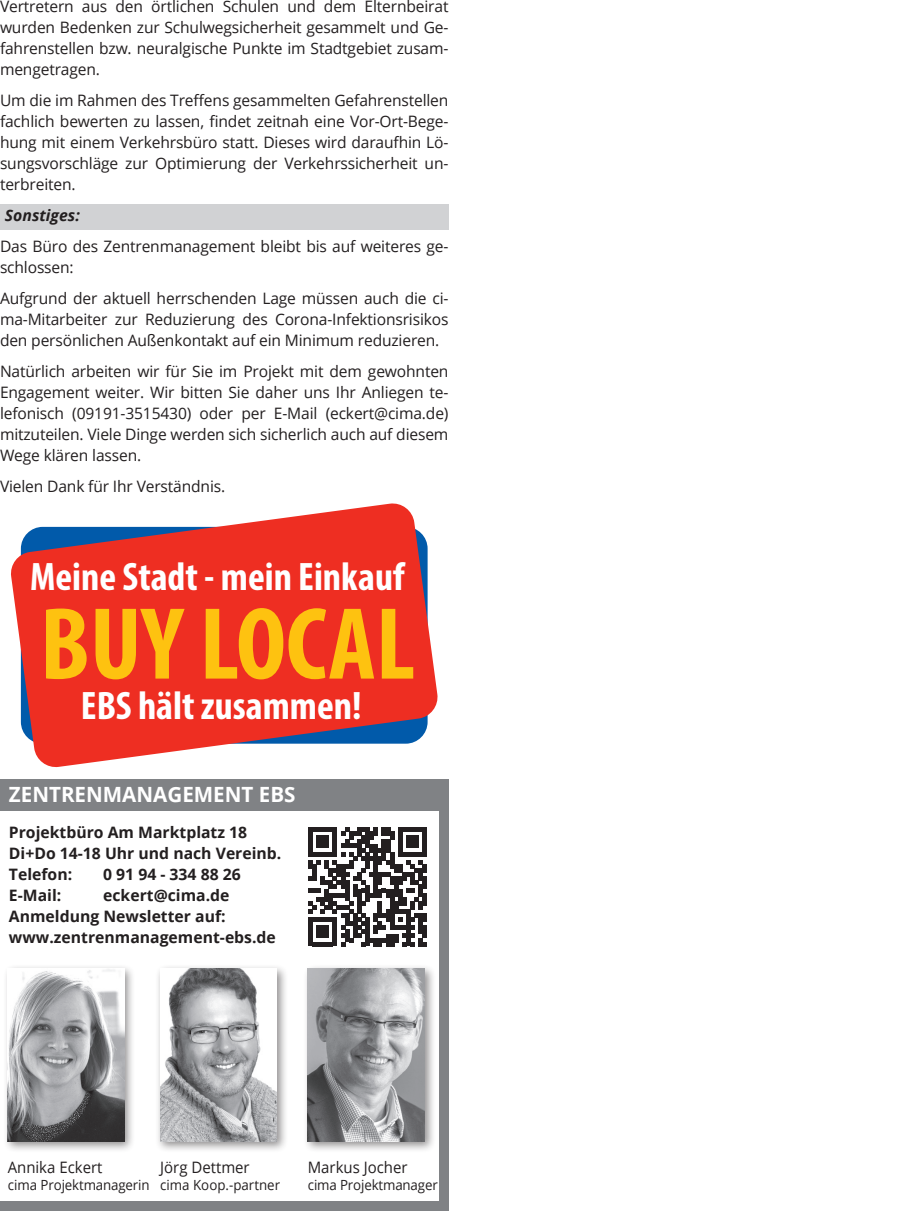
<style>
.page{position:relative;width:918px;height:1211px;background:#fff}
.page>*{position:absolute;margin:0;border:0;box-sizing:border-box;transform-origin:0 0}
.t1{font:700 condensed 103.42px "Myriad Pro";color:#fec210}
.t2{font:700 condensed 39.9px "Myriad Pro";color:#fff}
.t3{font:700 21px "Open Sans";color:#fff}
.Fließtext{font:15.75px/21px "Open Sans";letter-spacing:-.01em;color:#231f20;text-align:justify}
.t4{font:700 15.75px/21px "Open Sans";color:#231f20}
.Fließtext-2{font:15.75px "Open Sans";letter-spacing:-.01em;color:#231f20;scale:.95 1}
.Header_klein_kursiv{font:italic 700 15.75px "Open Sans";color:#231f20}
.t5{font:14px "Open Sans";letter-spacing:-.01em;color:#231f20;scale:.95 1}
</style>
<div class="page">
<div style="left:0;top:204px;width:448px;height:26px;background:#d1d2d4"></div>
<svg style="left:308px;top:827px;width:119px;height:119px"></svg>
<div style="left:3px;top:963px;width:133px;height:190px;background:#231f20;opacity:.5"></div>
<img style="left:8px;top:968px;width:116px;height:173px">
<div style="left:303px;top:964px;width:133px;height:189px;background:#231f20;opacity:.5"></div>
<img style="left:308px;top:968px;width:116px;height:173px">
<div style="left:155px;top:963px;width:134px;height:190px;background:#231f20;opacity:.5"></div>
<img style="left:160px;top:968px;width:117px;height:173px">
<div style="left:438px;top:779px;width:10px;height:427px;background:#808285"></div>
<div style="left:0;top:779px;width:443px;height:31px;background:#808285"></div>
<div style="left:0;top:1200px;width:448px;height:10px;background:#808285"></div>
<svg style="left:11px;top:503px;width:426px;height:264px;fill:#ee2e22"></svg>
<p class="Fließtext" style="left:0;top:-5px;width:450px">Vertretern aus den örtlichen Schulen und dem Elternbeirat wurden Bedenken zur Schulwegsicherheit gesammelt und Ge&shy;fahrenstellen bzw. neuralgische Punkte im Stadtgebiet zusam&shy;mengetragen.</p>
<p class="Fließtext" style="left:0;top:89px;width:450px">Um die im Rahmen des Treffens gesammelten Gefahrenstellen fachlich bewerten zu lassen, findet zeitnah eine Vor-Ort-Bege&shy;hung mit einem Verkehrsbüro statt. Dieses wird daraufhin Lö&shy;sungsvorschläge zur Optimierung der Verkehrssicherheit un&shy;terbreiten.</p>
<p class="Header_klein_kursiv" style="left:5px;top:204px;width:76px">Sonstiges:</p>
<p class="Fließtext" style="left:0;top:235px;width:450px">Das Büro des Zentrenmanagement bleibt bis auf weiteres ge&shy;schlossen:</p>
<p class="Fließtext" style="left:0;top:287px;width:450px">Aufgrund der aktuell herrschenden Lage müssen auch die ci&shy;ma-Mitarbeiter zur Reduzierung des Corona-Infektionsrisikos den persönlichen Außenkontakt auf ein Minimum reduzieren.</p>
<p class="Fließtext" style="left:0;top:360px;width:450px">Natürlich arbeiten wir für Sie im Projekt mit dem gewohnten Engagement weiter. Wir bitten Sie daher uns Ihr Anliegen te&shy;lefonisch (09191-3515430) oder per E-Mail (eckert@cima.de) mitzuteilen. Viele Dinge werden sich sicherlich auch auf diesem Wege klären lassen.</p>
<p class="Fließtext" style="left:0;top:475px;width:227px">Vielen Dank für Ihr Verständnis.</p>
<p class="t2" style="left:30px;top:551px;width:376px">Meine Stadt - mein Einkauf</p>
<p class="t1" style="left:40px;top:579px;width:376px">BUY LOCAL</p>
<p class="t2" style="left:81px;top:681px;width:282px">EBS hält zusammen!</p>
<p class="t3" style="left:9px;top:779px;width:288px">ZENTRENMANAGEMENT EBS</p>
<p class="t4" style="left:9px;top:821px;width:274px">Projektbüro Am Marktplatz 18<br>Di+Do 14-18 Uhr und nach Vereinb.</p>
<p class="t4" style="left:9px;top:863px;width:65px">Telefon:</p>
<p class="t4" style="left:103px;top:863px;width:139px">0 91 94 - 334 88 26</p>
<p class="t4" style="left:9px;top:884px;width:54px">E-Mail:</p>
<p class="t4" style="left:103px;top:884px;width:128px">eckert@cima.de</p>
<p class="t4" style="left:9px;top:905px;width:268px">Anmeldung Newsletter auf: www.zentrenmanagement-ebs.de</p>
<p class="Fließtext-2" style="left:8px;top:1156px;width:101px">Annika Eckert</p>
<p class="t5" style="left:8px;top:1175px;width:151px">cima Projektmanagerin</p>
<p class="Fließtext-2" style="left:160px;top:1156px;width:96px">Jörg Dettmer</p>
<p class="t5" style="left:160px;top:1175px;width:128px">cima Koop.-partner</p>
<p class="Fließtext-2" style="left:308px;top:1156px;width:107px">Markus Jocher</p>
<p class="t5" style="left:308px;top:1175px;width:138px">cima Projektmanager</p>
</div>
